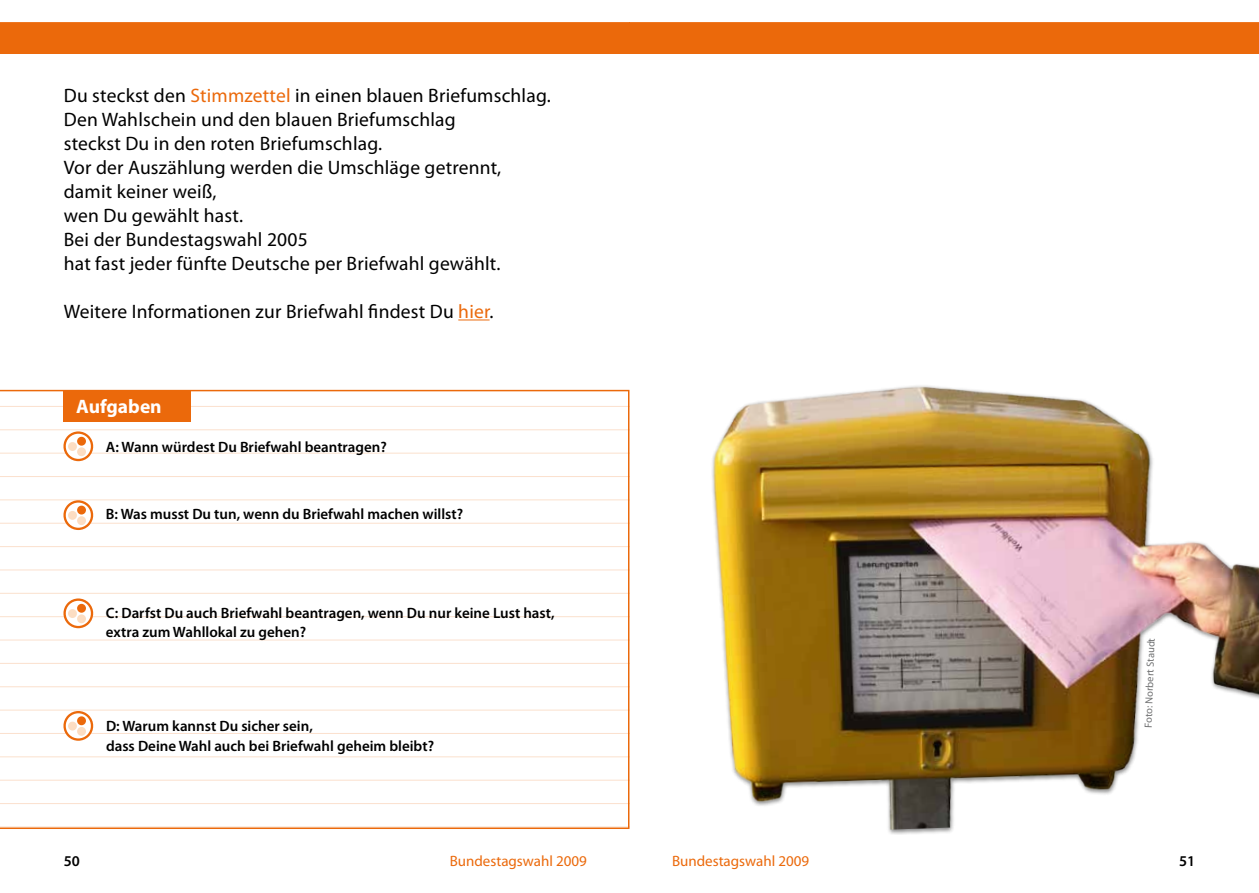
<style>
.page{position:relative;width:1259px;height:893px;background:#fff}
.page>*{position:absolute;margin:0;border:0;box-sizing:border-box;transform-origin:0 0}
.Brot{font:19.5px/24px "Myriad Pro";letter-spacing:.01em;color:#000}
.Absatzformat_1{font:700 19.5px "Myriad Pro";color:#fff}
.Aufgaben{font:600 15px/19.5px "Myriad Pro";color:#000}
.t1{font:15px "Myriad Pro";color:#eb690b}
.QUELLE_BILDER{font:10.5px "Myriad Pro";color:#707172}
.s1{color:#eb690b}
</style>
<div class="page">
<div style="left:0;top:22px;width:1259px;height:32px;background:#eb690b"></div>
<img style="left:712px;top:385px;width:547px;height:450px">
<hr style="left:0;top:850px;width:629px;height:1px;background:#eb690b">
<hr style="left:0;top:873px;width:629px;height:1px;background:#eb690b">
<hr style="left:0;top:892px;width:629px;height:1px;background:#eb690b">
<svg style="left:0;top:390px;width:629px;height:439px"></svg>
<div style="left:63px;top:390px;width:128px;height:31px;background:#eb690b"></div>
<svg style="left:62px;top:431px;width:33px;height:30px"></svg>
<div style="left:68px;top:442px;width:9px;height:9px;background:#fcddc2;border-radius:50%"></div>
<div style="left:77px;top:437px;width:9px;height:9px;background:#eb690b;border-radius:50%"></div>
<div style="left:77px;top:447px;width:9px;height:9px;background:#fcddc2;border-radius:50%"></div>
<svg style="left:62px;top:500px;width:33px;height:30px"></svg>
<div style="left:68px;top:511px;width:9px;height:9px;background:#fcddc2;border-radius:50%"></div>
<div style="left:77px;top:506px;width:9px;height:8px;background:#eb690b;border-radius:50%"></div>
<div style="left:77px;top:516px;width:9px;height:9px;background:#fcddc2;border-radius:50%"></div>
<svg style="left:62px;top:598px;width:33px;height:30px"></svg>
<div style="left:68px;top:609px;width:9px;height:9px;background:#fcddc2;border-radius:50%"></div>
<div style="left:77px;top:604px;width:9px;height:9px;background:#eb690b;border-radius:50%"></div>
<div style="left:77px;top:614px;width:9px;height:9px;background:#fcddc2;border-radius:50%"></div>
<svg style="left:62px;top:711px;width:33px;height:30px"></svg>
<div style="left:68px;top:722px;width:9px;height:8px;background:#fcddc2;border-radius:50%"></div>
<div style="left:77px;top:716px;width:9px;height:9px;background:#eb690b;border-radius:50%"></div>
<div style="left:77px;top:727px;width:9px;height:9px;background:#fcddc2;border-radius:50%"></div>
<hr style="left:458px;top:319px;width:31px;height:1px;background:#eb690b">
<p class="Brot" style="left:64px;top:83px;width:488px">Du steckst den <span class="s1">Stimmzettel</span> in einen blauen Briefumschlag.</p>
<p class="Brot" style="left:64px;top:107px;width:393px">Den Wahlschein und den blauen Briefumschlag steckst Du in den roten Briefumschlag.</p>
<p class="Brot" style="left:64px;top:155px;width:439px">Vor der Auszählung werden die Umschläge getrennt,</p>
<p class="Brot" style="left:64px;top:179px;width:154px">damit keiner weiß,</p>
<p class="Brot" style="left:64px;top:203px;width:181px">wen Du gewählt hast.</p>
<p class="Brot" style="left:64px;top:227px;width:245px">Bei der Bundestagswahl 2005</p>
<p class="Brot" style="left:64px;top:251px;width:438px">hat fast jeder fünfte Deutsche per Briefwahl gewählt.</p>
<p class="Brot" style="left:64px;top:299px;width:431px">Weitere Informationen zur Briefwahl findest Du <span class="s1">hier</span>.</p>
<p class="Absatzformat_1" style="left:76px;top:394px;width:87px">Aufgaben</p>
<p class="Aufgaben" style="left:106px;top:437px;width:282px">A: Wann würdest Du Briefwahl beantragen?</p>
<p class="Aufgaben" style="left:106px;top:504px;width:359px">B: Was musst Du tun, wenn du Briefwahl machen willst?</p>
<p class="Aufgaben" style="left:106px;top:602px;width:450px">C: Darfst Du auch Briefwahl beantragen, wenn Du nur keine Lust hast, extra zum Wahllokal zu gehen?</p>
<p class="Aufgaben" style="left:106px;top:716px;width:329px">D: Warum kannst Du sicher sein,<br>dass Deine Wahl auch bei Briefwahl geheim bleibt?</p>
<p class="QUELLE_BILDER" style="left:1141px;top:727px;width:91px;rotate:-88deg">Foto: Norbert Staudt</p>
<p class="Aufgaben" style="left:64px;top:851px;width:18px">50</p>
<p class="t1" style="left:450px;top:852px;width:139px">Bundestagswahl 2009</p>
<p class="t1" style="left:672px;top:852px;width:139px">Bundestagswahl 2009</p>
<p class="Aufgaben" style="left:1179px;top:851px;width:18px">51</p>
</div>
